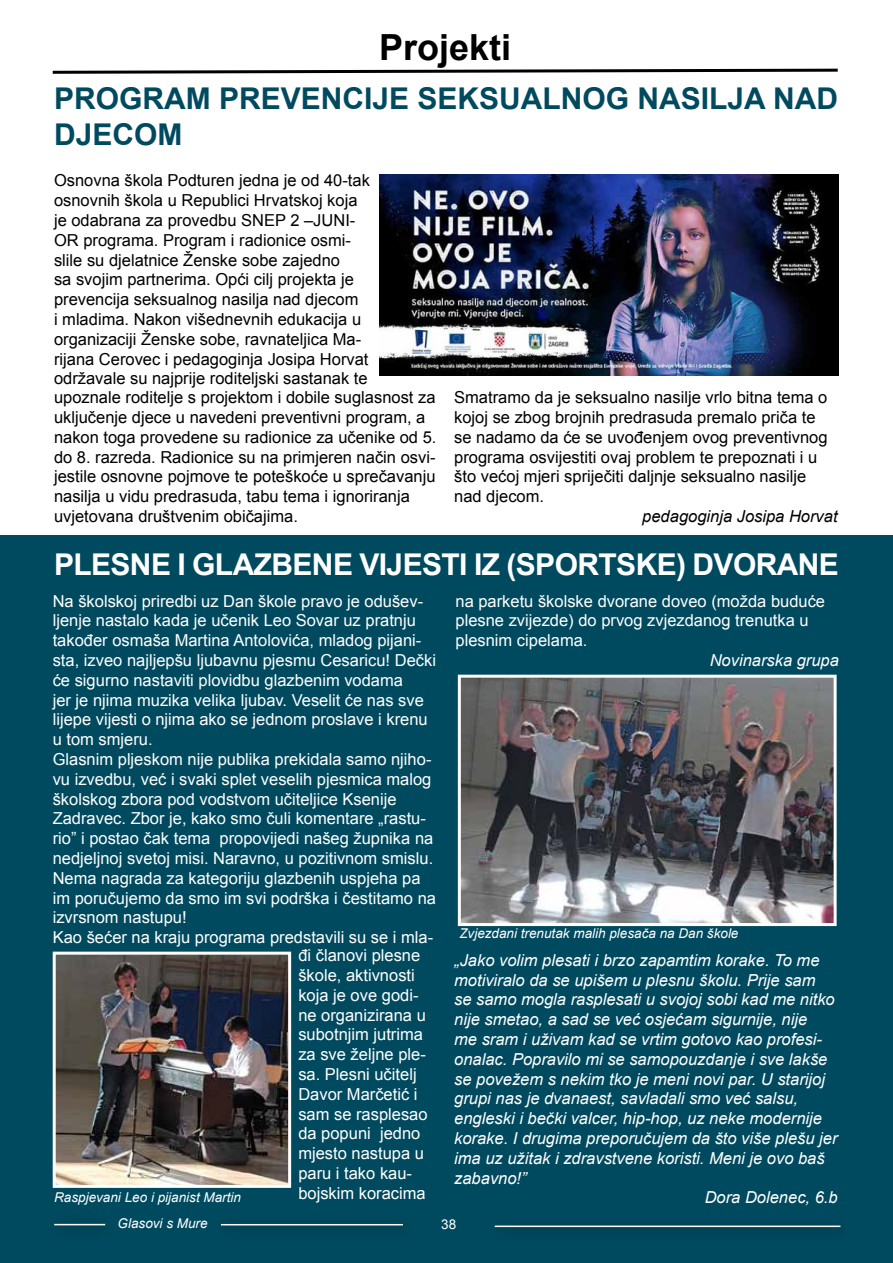
<style>
.page{position:relative;width:893px;height:1263px;background:#fff}
.page>*{position:absolute;margin:0;border:0;box-sizing:border-box;transform-origin:0 0}
.t1{font:700 36px "Arial";color:#000}
.t2{font:700 30px "Arial";color:#004a5f}
.t3{font:700 30px "Arial";color:#fff}
.t4{font:16.5px/19.8px "Arial";color:#fff}
.t5{font:16.5px/19.8px "Arial";color:#000}
.t6{font:italic 16.5px "Arial";color:#fff}
.t7{font:italic 16.5px "Arial";color:#000}
.t8{font:italic 13.5px "Arial";color:#fff}
.t9{font:13.5px "Arial";color:#fff}
</style>
<div class="page">
<div style="left:0;top:536px;width:893px;height:727px;background:#004a5f"></div>
<svg style="left:52px;top:68px;width:786px;height:6px"></svg>
<hr style="left:221px;top:1224px;width:182px;height:1px;background:#fff">
<hr style="left:54px;top:1224px;width:51px;height:1px;background:#fff">
<hr style="left:495px;top:1225px;width:345px;height:2px;background:#fff">
<img style="left:380px;top:174px;width:459px;height:202px">
<img style="left:57px;top:956px;width:230px;height:228px">
<div style="left:53px;top:952px;width:238px;height:236px;border:3px solid #fff"></div>
<img style="left:462px;top:679px;width:371px;height:243px">
<div style="left:458px;top:675px;width:379px;height:251px;border:3px solid #fff"></div>
<h1 class="t1" style="left:379px;top:24px;width:134px">PROJEKTI</h1>
<h2 class="t2" style="left:54px;top:78px;width:44px">PROGRAM</h2>
<h2 class="t2" style="left:219px;top:78px;width:20px">PREVENCIJE</h2>
<h2 class="t2" style="left:417px;top:78px;width:22px">SEKSUALNOG</h2>
<h2 class="t2" style="left:637px;top:78px;width:19px">NASILJA</h2>
<h2 class="t2" style="left:773px;top:78px;width:22px">NAD</h2>
<h2 class="t2" style="left:54px;top:114px;width:22px">DJECOM</h2>
<p class="t5" style="left:54px;top:171px;width:384px">Osnovna škola Podturen jedna je od 40-tak osnovnih škola u Republici Hrvatskoj koja<br>je odabrana za provedbu SNEP 2 –JUNI-<br>OR programa. Program i radionice osmi-<br>slile su djelatnice Ženske sobe zajedno<br>sa svojim partnerima. Opći cilj projekta je<br>prevencija seksualnog nasilja nad djecom<br>i mladima. Nakon višednevnih edukacija u organizaciji Ženske sobe, ravnateljica Ma-<br>rijana Cerovec i pedagoginja Josipa Horvat održavale su najprije roditeljski sastanak te upoznale roditelje s projektom i dobile suglasnost za uključenje djece u navedeni preventivni program, a nakon toga provedene su radionice za učenike od 5. do 8. razreda. Radionice su na primjeren način osvi&shy;jestile osnovne pojmove te poteškoće u sprečavanju nasilja u vidu predrasuda, tabu tema i ignoriranja uvjetovana društvenim običajima.</p>
<p class="t5" style="left:454px;top:388px;width:375px">Smatramo da je seksualno nasilje vrlo bitna tema o kojoj se zbog brojnih predrasuda premalo priča te se nadamo da će se uvođenjem ovog preventivnog programa osvijestiti ovaj problem te prepoznati i u što većoj mjeri spriječiti daljnje seksualno nasilje nad djecom.</p>
<p class="t7" style="left:642px;top:506px;width:197px">pedagoginja Josipa Horvat</p>
<h2 class="t3" style="left:54px;top:544px;width:40px">PLESNE</h2>
<h2 class="t3" style="left:177px;top:544px;width:36px">I GLAZBENE</h2>
<h2 class="t3" style="left:359px;top:544px;width:17px">VIJESTI</h2>
<h2 class="t3" style="left:474px;top:544px;width:63px">IZ (SPORTSKE</h2>
<h2 class="t3" style="left:676px;top:544px;width:38px">) DVORANE</h2>
<p class="t4" style="left:53px;top:591px;width:385px">Na školskoj priredbi uz Dan škole pravo je odušev&shy;ljenje nastalo kada je učenik Leo Sovar uz pratnju također osmaša Martina Antolovića, mladog pijani&shy;sta, izveo najljepšu ljubavnu pjesmu Cesaricu! Dečki će sigurno nastaviti plovidbu glazbenim vodama<br>jer je njima muzika velika ljubav. Veselit će nas sve lijepe vijesti o njima ako se jednom proslave i krenu u tom smjeru.<br>Glasnim pljeskom nije publika prekidala samo njiho&shy;vu izvedbu, već i svaki splet veselih pjesmica malog školskog zbora pod vodstvom učiteljice Ksenije Zadravec. Zbor je, kako smo čuli komentare „rastu&shy;rio” i postao čak tema propovijedi našeg župnika na nedjeljnoj svetoj misi. Naravno, u pozitivnom smislu.<br>Nema nagrada za kategoriju glazbenih uspjeha pa im poručujemo da smo im svi podrška i čestitamo na izvrsnom nastupu!<br>Kao šećer na kraju programa predstavili su se i mla-</p>
<p class="t4" style="left:455px;top:591px;width:371px">na parketu školske dvorane doveo (možda buduće plesne zvijezde) do prvog zvjezdanog trenutka u plesnim cipelama.</p>
<p class="t6" style="left:710px;top:649px;width:131px">Novinarska grupa</p>
<p class="t8" style="left:459px;top:924px;width:281px">Zvjezdani trenutak malih plesača na Dan škole</p>
<p class="t6" style="left:454px;top:949px;width:367px">„Jako volim plesati i brzo zapamtim korake. To me</p>
<p class="t6" style="left:454px;top:969px;width:363px">motiviralo da se upišem u plesnu školu. Prije sam</p>
<p class="t6" style="left:454px;top:989px;width:382px">se samo mogla rasplesati u svojoj sobi kad me nitko</p>
<p class="t6" style="left:454px;top:1009px;width:355px">nije smetao, a sad se već osjećam sigurnije, nije</p>
<p class="t6" style="left:454px;top:1028px;width:369px">me sram i uživam kad se vrtim gotovo kao profesi-</p>
<p class="t6" style="left:454px;top:1048px;width:375px">onalac. Popravilo mi se samopouzdanje i sve lakše</p>
<p class="t6" style="left:454px;top:1068px;width:372px">se povežem s nekim tko je meni novi par. U starijoj</p>
<p class="t6" style="left:454px;top:1088px;width:345px">grupi nas je dvanaest, savladali smo već salsu,</p>
<p class="t6" style="left:454px;top:1108px;width:369px">engleski i bečki valcer, hip-hop, uz neke modernije</p>
<p class="t6" style="left:454px;top:1127px;width:385px">korake. I drugima preporučujem da što više plešu jer</p>
<p class="t6" style="left:454px;top:1147px;width:372px">ima uz užitak i zdravstvene koristi. Meni je ovo baš</p>
<p class="t6" style="left:454px;top:1167px;width:74px">zabavno!”</p>
<p class="t6" style="left:705px;top:1187px;width:134px">Dora Dolenec, 6.b</p>
<p class="t4" style="left:298px;top:946px;width:131px">đi članovi plesne škole, aktivnosti koja je ove godi&shy;ne organizirana u subotnjim jutrima za sve željne ple&shy;sa. Plesni učitelj<br>Davor Marčetić i sam se rasplesao da popuni jedno mjesto nastupa u paru i tako kau&shy;bojskim koracima</p>
<p class="t8" style="left:54px;top:1188px;width:188px">Raspjevani Leo i pijanist Martin</p>
<p class="t8" style="left:118px;top:1214px;width:92px">Glasovi s Mure</p>
<p class="t9" style="left:441px;top:1215px;width:17px">38</p>
</div>
